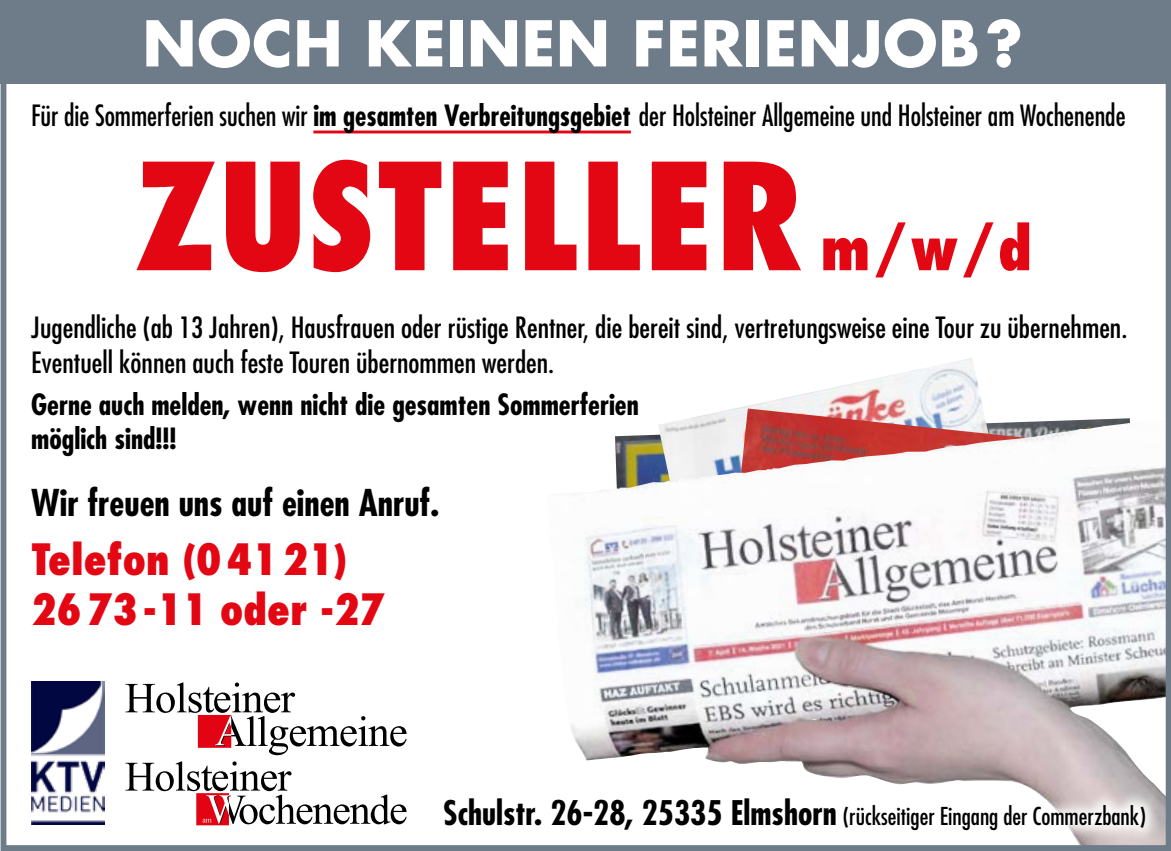
<style>
.page{position:relative;width:1171px;height:851px;background:#fff}
.page>*{position:absolute;margin:0;border:0;box-sizing:border-box;transform-origin:0 0}
.t1{font:800 condensed 144px "Futura Std";color:#e30613}
.t2{font:700 61.5px "Futura Std";letter-spacing:.01em;color:#fff}
.t3{font:800 condensed 60px "Futura Std";color:#e30613}
.t4{font:800 condensed 42px/50.4px "Futura Std";color:#e30613}
.t5{font:700 condensed 36px "Futura Std";color:#000}
.t6{font:condensed 28.5px/34.2px "Futura Std";color:#000}
.t7{font:condensed 28.5px "Futura Std";color:#000;scale:.96 1}
.t8{font:700 condensed 28.5px/34.2px "Futura Std";color:#000}
.t9{font:condensed 24px "Futura Std";color:#000}
.s1{font-weight:700}
.s2{font-weight:700;font-size:33px}
</style>
<div class="page">
<img style="left:688px;top:358px;width:295px;height:61px">
<img style="left:738px;top:408px;width:392px;height:11px">
<img style="left:571px;top:419px;width:593px;height:424px">
<hr style="left:313px;top:130px;width:318px;height:3px;background:#e30613">
<div style="left:430px;top:781px;width:730px;height:64px;background:#fff"></div>
<div style="left:196px;top:793px;width:33px;height:32px;background:#e30413"></div>
<svg style="left:125px;top:761px;width:281px;height:63px"></svg>
<svg style="left:125px;top:682px;width:281px;height:73px"></svg>
<img style="left:31px;top:681px;width:73px;height:143px">
<div style="left:0;top:0;width:1168px;height:83px;background:#6e7c89"></div>
<div style="left:1px;top:0;width:1170px;height:850px;border:6px solid #6e7c89"></div>
<h2 class="t2" style="left:142px;top:2px;width:882px">NOCH KEINEN FERIENJOB?</h2>
<p class="t7" style="left:31px;top:98px;width:1141px">Für die Sommerferien suchen wir <span class="s1">im gesamten Verbreitungsgebiet</span> der Holsteiner Allgemeine und Holsteiner am Wochenende</p>
<h1 class="t1" style="left:133px;top:126px;width:670px">ZUSTELLER</h1>
<h3 class="t3" style="left:820px;top:210px;width:214px">m/w/d</h3>
<p class="t6" style="left:31px;top:310px;width:1097px">Jugendliche (ab 13 Jahren), Hausfrauen oder rüstige Rentner, die bereit sind, vertretungsweise eine Tour zu übernehmen.<br>Eventuell können auch feste Touren übernommen werden.</p>
<p class="t8" style="left:31px;top:387px;width:609px">Gerne auch melden, wenn nicht die gesamten Sommerferien möglich sind!!!</p>
<p class="t5" style="left:31px;top:480px;width:409px">Wir freuen uns auf einen Anruf.</p>
<h3 class="t4" style="left:31px;top:533px;width:355px">Telefon (04121)<br>2673-11 oder -27</h3>
<p class="t9" style="left:443px;top:801px;width:704px"><span class="s2">Schulstr. 26-28, 25335 Elmshorn</span> (rückseitiger Eingang der Commerzbank)</p>
</div>
